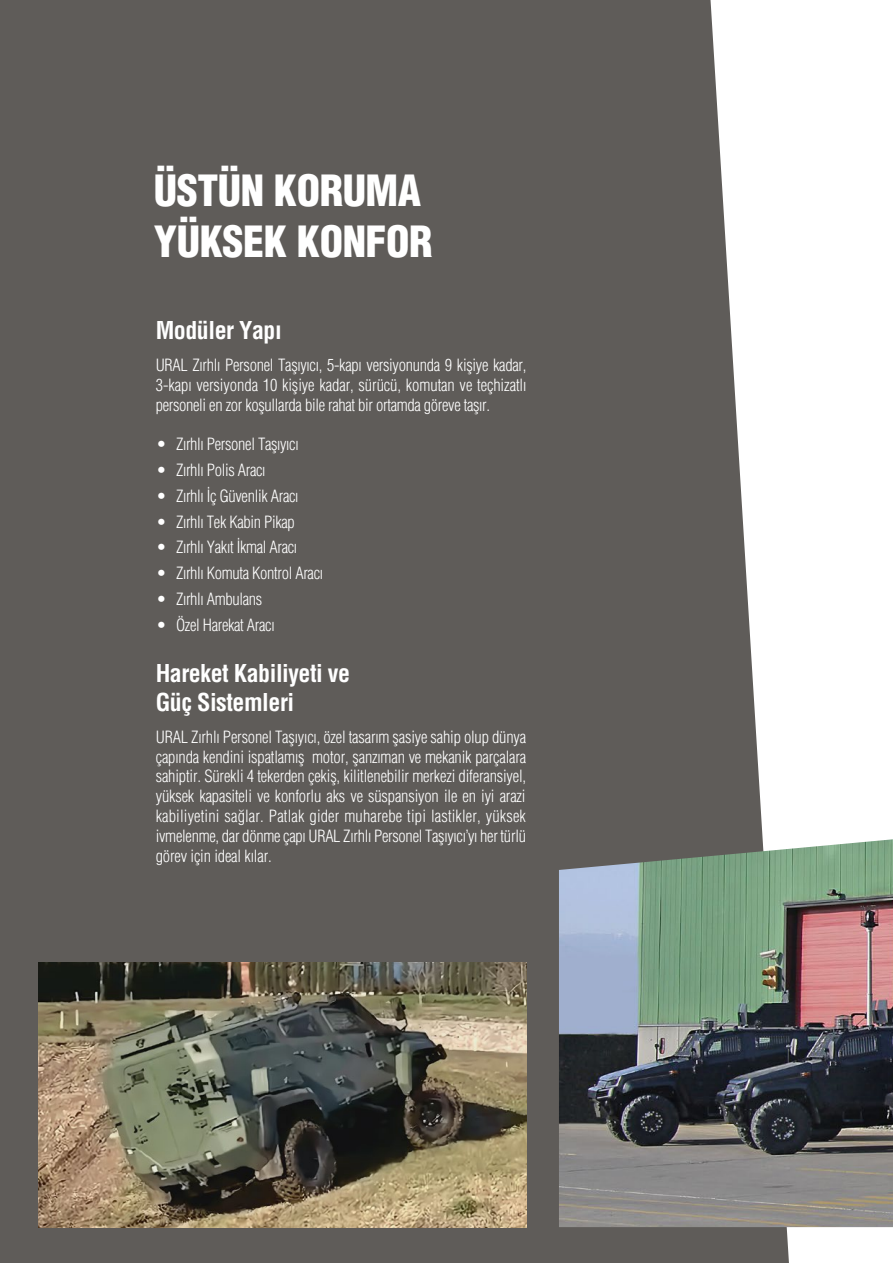
<style>
.page{position:relative;width:893px;height:1263px;background:#fff}
.page>*{position:absolute;margin:0;border:0;box-sizing:border-box;transform-origin:0 0}
.t1{font:900 condensed 42px/50.4px "Helvetica";letter-spacing:-.01em;color:#fff}
.t2{font:700 condensed 24px/28.8px "Helvetica";letter-spacing:-.02em;color:#fff}
.t3{font:300 condensed 16.5px/19.8px "Helvetica";letter-spacing:-.02em;color:#fff;text-align:justify}
</style>
<div class="page">
<div style="left:0;top:0;width:789px;height:1263px;background:#5f5c59"></div>
<img style="left:559px;top:839px;width:334px;height:388px">
<img style="left:38px;top:962px;width:488px;height:265px">
<h1 class="t1" style="left:154px;top:165px;width:280px">ÜSTÜN KORUMA<br>YÜKSEK KONFOR</h1>
<h2 class="t2" style="left:156px;top:316px;width:128px">Modüler Yapı</h2>
<p class="t3" style="left:156px;top:355px;width:372px">URAL Zırhlı Personel Taşıyıcı, 5-kapı versiyonunda 9 kişiye kadar, 3-kapı versiyonda 10 kişiye kadar, sürücü, komutan ve teçhizatlı personeli en zor koşullarda bile rahat bir ortamda göreve taşır.</p>
<p class="t3" style="left:156px;top:434px;width:144px">• Zırhlı Personel Taşıyıcı</p>
<p class="t3" style="left:156px;top:460px;width:111px">• Zırhlı Polis Aracı</p>
<p class="t3" style="left:156px;top:486px;width:143px">• Zırhlı İç Güvenlik Aracı</p>
<p class="t3" style="left:156px;top:511px;width:140px">• Zırhlı Tek Kabin Pikap</p>
<p class="t3" style="left:156px;top:537px;width:142px">• Zırhlı Yakıt İkmal Aracı</p>
<p class="t3" style="left:156px;top:563px;width:168px">• Zırhlı Komuta Kontrol Aracı</p>
<p class="t3" style="left:156px;top:589px;width:107px">• Zırhlı Ambulans</p>
<p class="t3" style="left:156px;top:615px;width:120px">• Özel Harekat Aracı</p>
<h2 class="t2" style="left:156px;top:659px;width:196px">Hareket Kabiliyeti ve<br>Güç Sistemleri</h2>
<p class="t3" style="left:156px;top:727px;width:372px">URAL Zırhlı Personel Taşıyıcı, özel tasarım şasiye sahip olup dünya çapında kendini ispatlamış motor, şanzıman ve mekanik parçalara sahiptir. Sürekli 4 tekerden çekiş, kilitlenebilir merkezi diferansiyel, yüksek kapasiteli ve konforlu aks ve süspansiyon ile en iyi arazi kabiliyetini sağlar. Patlak gider muharebe tipi lastikler, yüksek ivmelenme, dar dönme çapı URAL Zırhlı Personel Taşıyıcı’yı her türlü görev için ideal kılar.</p>
</div>
